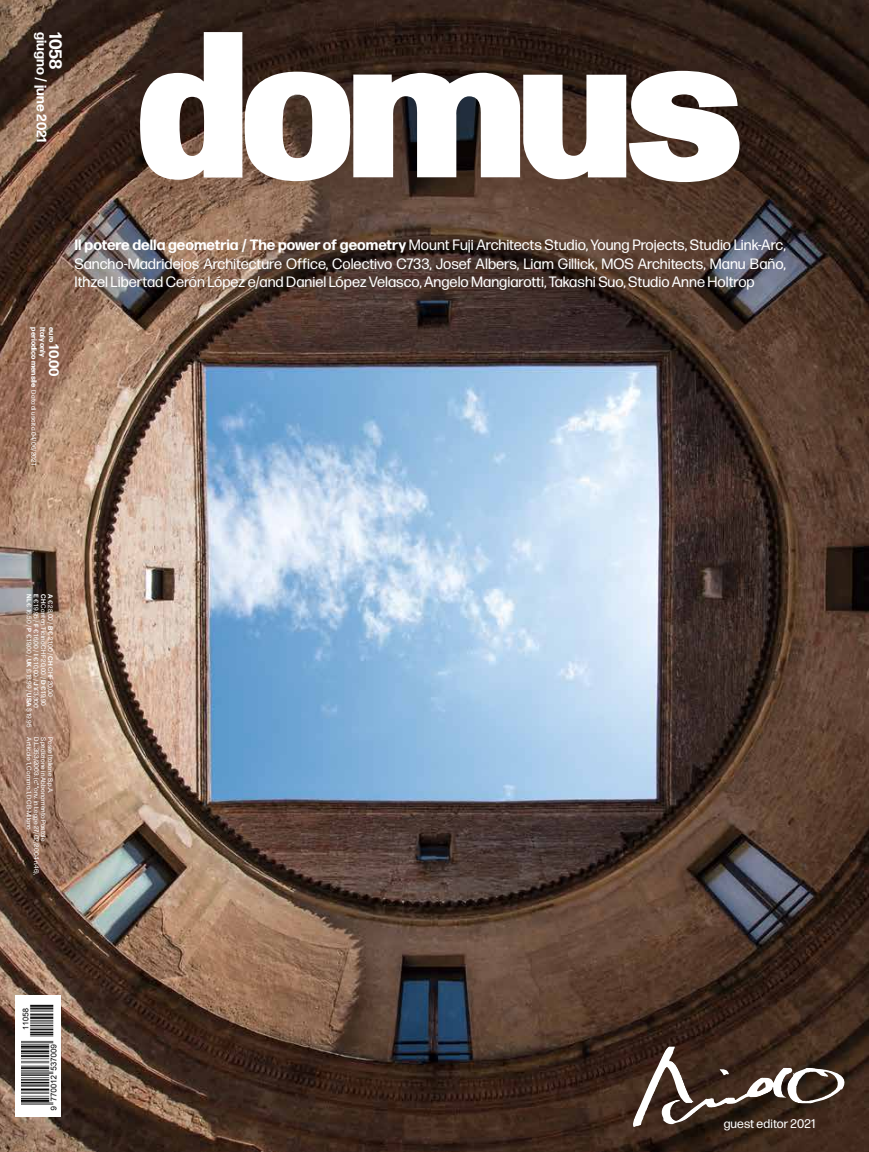
<style>
.page{position:relative;width:869px;height:1152px;background:#fff}
.page>*{position:absolute;margin:0;border:0;box-sizing:border-box;transform-origin:0 0}
.t1{font:700 17.5px "Forma DJR Text";color:#fff}
.t2{font:15px/18.8px "Forma DJR Text";color:#fff;text-align:justify}
.t3{font:700 13.75px "Forma DJR Text";color:#fff}
.t4{font:12.5px "Forma DJR Text";letter-spacing:.01em;color:#fff}
.t5{font:700 7.5px "Forma DJR Text";color:#fff}
.t6{font:6.5px/7.1px "Forma DJR Text";letter-spacing:.025em;color:#fff}
.s1{font-size:7.5px}
.s2{font-weight:700}
</style>
<div class="page">
<img style="left:0;top:0;width:868px;height:1152px">
<svg style="left:139px;top:32px;width:600px;height:150px"></svg>
<div style="left:15px;top:994px;width:45px;height:122px;background:#fff"></div>
<img style="left:630px;top:1046px;width:223px;height:80px">
<img style="left:22px;top:1004px;width:35px;height:107px">
<p class="t3" style="left:51px;top:32px;width:112px;rotate:90deg">giugno / june 2021</p>
<p class="t1" style="left:67px;top:32px;width:39px;rotate:90deg">1058</p>
<p class="t3" style="left:63px;top:327px;width:51px;rotate:90deg"><span class="s1">euro</span> 10.00</p>
<p class="t5" style="left:39px;top:327px;width:62px;rotate:90deg">periodico mensile</p>
<p class="t5" style="left:48px;top:327px;width:32px;rotate:90deg">Italy only</p>
<p class="t6" style="left:38px;top:390px;width:76px;rotate:90deg">Data di uscita 04/06/2021</p>
<p class="t2" style="left:74px;top:235px;width:712px"><span class="s2">Il potere della geometria / The power of geometry</span> Mount Fuji Architects Studio, Young Projects, Studio Link-Arc, Sancho-Madridejos Architecture Office, Colectivo C733, Josef Albers, Liam Gillick, MOS Architects, Manu Baño, Ithzel Libertad Cerón López e/and Daniel López Velasco, Angelo Mangiarotti, Takashi Suo, Studio Anne Holtrop</p>
<p class="t6" style="left:54px;top:594px;width:135px;rotate:90deg"><span class="s2">A</span> € 28,00 / <span class="s2">B</span> € 21,00 / <span class="s2">CH</span> CHF 20,00<br><span class="s2">CH</span> Canton Ticino CHF 20,00 / <span class="s2">D</span> € 19,90<br><span class="s2">E</span> € 19.95 / <span class="s2">F</span> € 16,00 / <span class="s2">I</span> € 10,00 / <span class="s2">J</span> ¥ 3,300<br><span class="s2">NL</span> € 16.50 / <span class="s2">P</span> € 19,00 / <span class="s2">UK</span> £ 18.99 / <span class="s2">USA</span> $ 19.95</p>
<p class="t6" style="left:33px;top:737px;width:94px;rotate:90deg">Articolo 1, Comma 1, DCB-Milano</p>
<p class="t6" style="left:40px;top:737px;width:139px;rotate:90deg">D.L.353/2003. (c**onv. in Legge 27/02/2004 n.46),</p>
<p class="t6" style="left:47px;top:737px;width:106px;rotate:90deg">Spedizione in Abbonamento Postale</p>
<p class="t6" style="left:54px;top:737px;width:58px;rotate:90deg">Poste Italiane S.p.A.</p>
<p class="t4" style="left:723px;top:1116px;width:93px">guest editor 2021</p>
</div>
